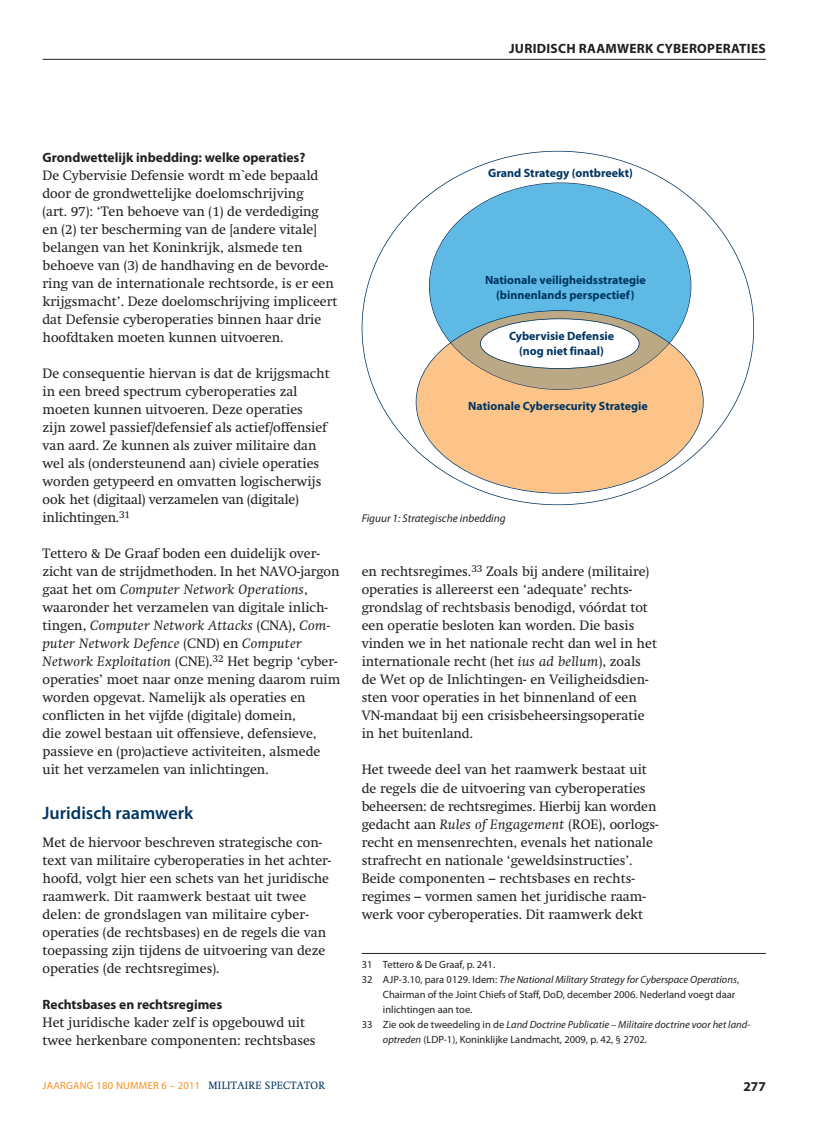
<style>
.page{position:relative;width:817px;height:1136px;background:#fff}
.page>*{position:absolute;margin:0;border:0;box-sizing:border-box;transform-origin:0 0}
.t1{font:600 18px "Myriad Pro";color:#003562}
.t2{font:13.5px/18px "Swift";color:#231f20}
.t3{font:700 13.5px "Myriad Pro";color:#231f20}
.t4{font:700 13.5px "Myriad Pro";letter-spacing:.02em;color:#231f20}
.t5{font:700 12px/15px "Myriad Pro";color:#003562;text-align:center}
.t6{font:italic 11.25px "Myriad Pro";color:#231f20}
.t7{font:10.5px "Myriad Pro";color:#231f20}
.t8{font:italic 10.5px "Myriad Pro";color:#231f20}
.t9{font:10.5px "Myriad Pro";letter-spacing:.025em;color:#f7901e}
.s1{font-style:italic}
.s2{font-style:normal}
.s3{font-family:"Swift";color:#003562}
</style>
<div class="page">
<hr style="left:43px;top:59px;width:722px;height:1px;background:#231f20">
<hr style="left:361px;top:953px;width:404px;height:1px;background:#231f20">
<svg style="left:429px;top:183px;width:261px;height:160px;fill:#5ebae4"></svg>
<svg style="left:416px;top:343px;width:286px;height:150px;fill:#fdc489"></svg>
<svg style="left:450px;top:311px;width:219px;height:79px;background:#b5af97"></svg>
<div style="left:480px;top:319px;width:158px;height:49px;background:#fff;border-radius:50%"></div>
<div style="left:480px;top:318px;width:159px;height:51px;border:2px solid #003562;border-radius:50%"></div>
<p class="t4" style="left:509px;top:43px;width:258px">JURIDISCH RAAMWERK CYBEROPERATIES</p>
<p class="t3" style="left:43px;top:152px;width:264px">Grondwettelijk inbedding: welke operaties?</p>
<p class="t2" style="left:43px;top:168px;width:296px">De Cybervisie Defensie wordt m`ede bepaald door de grondwettelijke doelomschrijving<br>(art. 97): ‘Ten behoeve van (1) de verdediging en (2) ter bescherming van de [andere vitale] belangen van het Koninkrijk, alsmede ten behoeve van (3) de handhaving en de bevorde&shy;ring van de internationale rechtsorde, is er een krijgsmacht’. Deze doelomschrijving impliceert dat Defensie cyberoperaties binnen haar drie hoofdtaken moeten kunnen uitvoeren.</p>
<p class="t2" style="left:43px;top:366px;width:289px">De consequentie hiervan is dat de krijgsmacht in een breed spectrum cyberoperaties zal moeten kunnen uitvoeren. Deze operaties zijn zowel passief/defensief als actief/offensief van aard. Ze kunnen als zuiver militaire dan wel als (ondersteunend aan) civiele operaties worden getypeerd en omvatten logischerwijs ook het (digitaal) verzamelen van (digitale) inlichtingen.<sup>31</sup></p>
<p class="t2" style="left:43px;top:546px;width:299px">Tettero &amp; De Graaf boden een duidelijk over&shy;zicht van de strijdmethoden. In het NAVO-jargon gaat het om <span class="s1">Computer Network Operations</span>, waaronder het verzamelen van digitale inlich&shy;tingen, <span class="s1">Computer Network Attacks</span> (CNA), <span class="s1">Com&shy;puter Network Defence</span> (CND) en <span class="s1">Computer Network Exploitation</span> (CNE).<sup>32</sup> Het begrip ‘cyber&shy;operaties’ moet naar onze mening daarom ruim worden opgevat. Namelijk als operaties en conflicten in het vijfde (digitale) domein,<br>die zowel bestaan uit offensieve, defensieve, passieve en (pro)actieve activiteiten, alsmede uit het verzamelen van inlichtingen.</p>
<h1 class="t1" style="left:43px;top:806px;width:152px">Juridisch raamwerk</h1>
<p class="t2" style="left:43px;top:834px;width:290px">Met de hiervoor beschreven strategische con&shy;text van militaire cyberoperaties in het achter&shy;hoofd, volgt hier een schets van het juridische raamwerk. Dit raamwerk bestaat uit twee delen: de grondslagen van militaire cyber&shy;operaties (de rechtsbases) en de regels die van toepassing zijn tijdens de uitvoering van deze operaties (de rechtsregimes).</p>
<p class="t3" style="left:43px;top:998px;width:181px">Rechtsbases en rechtsregimes</p>
<p class="t2" style="left:43px;top:1014px;width:274px">Het juridische kader zelf is opgebouwd uit twee herkenbare componenten: rechtsbases</p>
<p class="t5" style="left:488px;top:167px;width:146px">Grand Strategy (ontbreekt)</p>
<p class="t5" style="left:485px;top:273px;width:162px">Nationale veiligheidsstrategie (binnenlands perspectief)</p>
<p class="t5" style="left:509px;top:329px;width:107px">Cybervisie Defensie (nog niet finaal)</p>
<p class="t5" style="left:468px;top:399px;width:181px">Nationale Cybersecurity Strategie</p>
<p class="t6" style="left:361px;top:514px;width:145px">Figuur 1: Strategische inbedding</p>
<p class="t2" style="left:361px;top:564px;width:297px">en rechtsregimes.<sup>33</sup> Zoals bij andere (militaire) operaties is allereerst een ‘adequate’ rechts&shy;grondslag of rechtsbasis benodigd, vóórdat tot een operatie besloten kan worden. Die basis vinden we in het nationale recht dan wel in het internationale recht (het <span class="s1">ius ad bellum</span>), zoals de Wet op de Inlichtingen- en Veiligheidsdien&shy;sten voor operaties in het binnenland of een VN-mandaat bij een crisisbeheersingsoperatie in het buitenland.</p>
<p class="t2" style="left:361px;top:762px;width:298px">Het tweede deel van het raamwerk bestaat uit de regels die de uitvoering van cyberoperaties beheersen: de rechtsregimes. Hierbij kan worden gedacht aan <span class="s1">Rules of Engagement</span> (ROE), oorlogs&shy;recht en mensenrechten, evenals het nationale strafrecht en nationale ‘geweldsinstructies’.<br>Beide componenten – rechtsbases en rechts&shy;regimes – vormen samen het juridische raam&shy;werk voor cyberoperaties. Dit raamwerk dekt</p>
<p class="t7" style="left:361px;top:958px;width:135px">31 Tettero &amp; De Graaf, p. 241.</p>
<p class="t8" style="left:361px;top:976px;width:379px"><span class="s2">32 AJP-3.10, para 0129. Idem:</span> The National Military Strategy for Cyberspace Operations<span class="s2">,</span></p>
<p class="t7" style="left:383px;top:988px;width:354px">Chairman of the Joint Chiefs of Staff, DoD, december 2006. Nederland voegt daar</p>
<p class="t7" style="left:383px;top:1003px;width:91px">inlichtingen aan toe.</p>
<p class="t8" style="left:361px;top:1021px;width:390px"><span class="s2">33 Zie ook de tweedeling in de</span> Land Doctrine Publicatie – Militaire doctrine voor het land-</p>
<p class="t7" style="left:383px;top:1033px;width:265px"><span class="s1">optreden</span> (LDP-1), Koninklijke Landmacht, 2009, p. 42, § 2702.</p>
<p class="t9" style="left:43px;top:1078px;width:284px">JAARGANG 180 NUMMER 6 – 2011 <span class="s3">MILITAIRE SPECTATOR</span></p>
<p class="t3" style="left:743px;top:1081px;width:24px">277</p>
</div>
